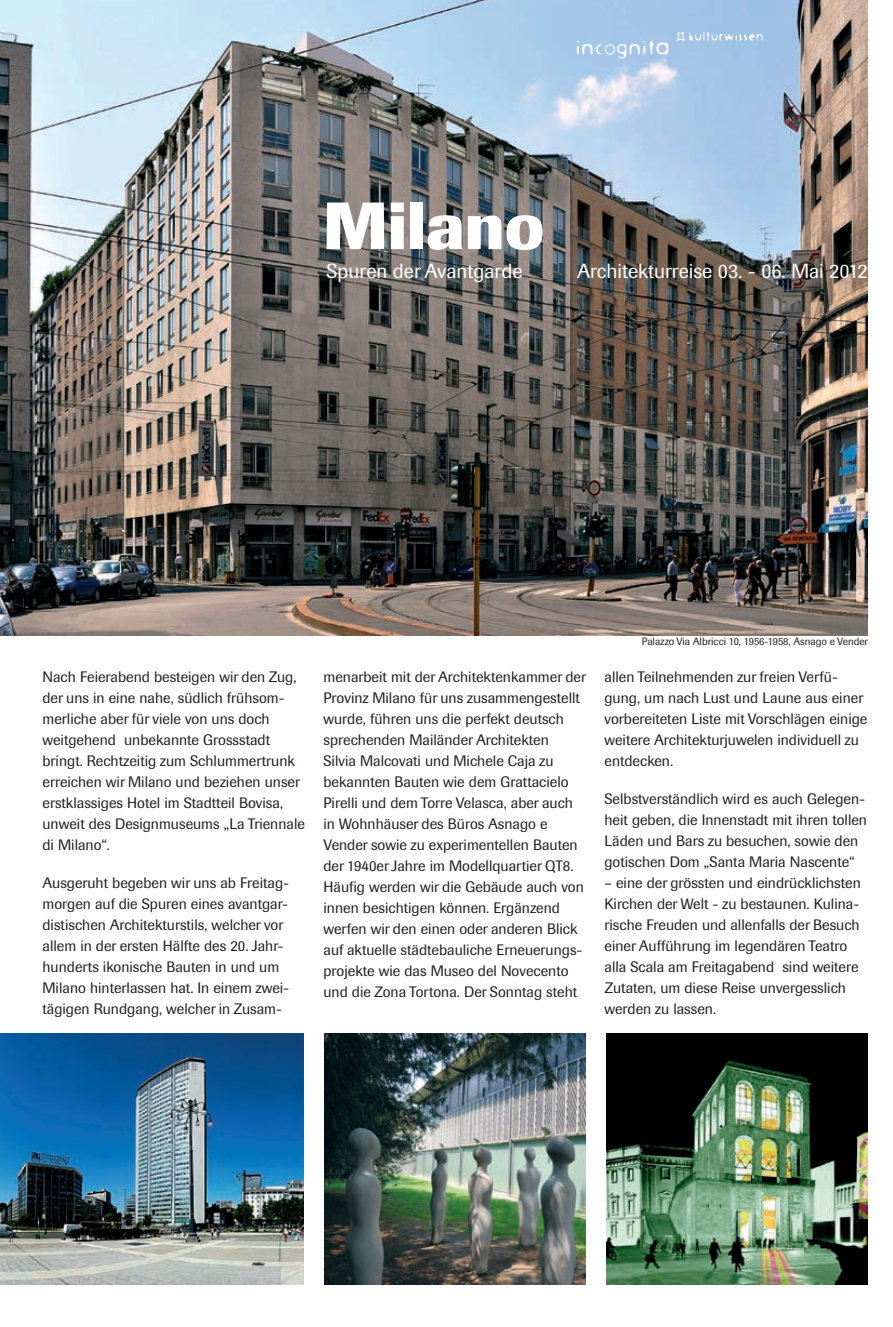
<style>
.page{position:relative;width:893px;height:1327px;background:#fff}
.page>*{position:absolute;margin:0;border:0;box-sizing:border-box;transform-origin:0 0}
.t1{font:700 66px "Imago BQ";color:#fff}
.t2{font:20.25px "Imago BQ";color:#fff}
.t3{font:15px/21px "Imago BQ";color:#231f20}
.t4{font:10.5px "Imago BQ";color:#231f20}
</style>
<div class="page">
<img style="left:0;top:0;width:867px;height:636px">
<img style="left:0;top:1033px;width:303px;height:251px">
<img style="left:607px;top:1033px;width:260px;height:251px">
<img style="left:325px;top:1033px;width:260px;height:251px">
<svg style="left:577px;top:41px;width:91px;height:17px;background:#b8d2ec"></svg>
<svg style="left:676px;top:32px;width:87px;height:9px"></svg>
<h1 class="t1" style="left:323px;top:186px;width:223px">Milano</h1>
<h2 class="t2" style="left:327px;top:259px;width:197px">Spuren der Avantgarde</h2>
<h2 class="t2" style="left:577px;top:259px;width:292px">Architekturreise 03. - 06. Mai 2012</h2>
<p class="t3" style="left:43px;top:666px;width:264px">Nach Feierabend besteigen wir den Zug, der uns in eine nahe, südlich frühsom&shy;merliche aber für viele von uns doch weitgehend unbekannte Grossstadt bringt. Rechtzeitig zum Schlummertrunk erreichen wir Milano und beziehen unser erstklassiges Hotel im Stadtteil Bovisa, unweit des Designmuseums „La Triennale di Milano“.</p>
<p class="t3" style="left:43px;top:872px;width:248px">Ausgeruht begeben wir uns ab Freitag&shy;morgen auf die Spuren eines avantgar&shy;distischen Architekturstils, welcher vor allem in der ersten Hälfte des 20. Jahr&shy;hunderts ikonische Bauten in und um Milano hinterlassen hat. In einem zwei&shy;tägigen Rundgang, welcher in Zusam-</p>
<p class="t4" style="left:642px;top:635px;width:228px">Palazzo Via Albricci 10, 1956-1958, Asnago e Vender</p>
<p class="t3" style="left:323px;top:666px;width:264px">menarbeit mit der Architektenkammer der Provinz Milano für uns zusammengestellt wurde, führen uns die perfekt deutsch sprechenden Mailänder Architekten<br>Silvia Malcovati und Michele Caja zu bekannten Bauten wie dem Grattacielo Pirelli und dem Torre Velasca, aber auch in Wohnhäuser des Büros Asnago e Vender sowie zu experimentellen Bauten der 1940er Jahre im Modellquartier QT8.<br>Häufig werden wir die Gebäude auch von innen besichtigen können. Ergänzend werfen wir den einen oder anderen Blick auf aktuelle städtebauliche Erneuerungs&shy;projekte wie das Museo del Novecento und die Zona Tortona. Der Sonntag steht</p>
<p class="t3" style="left:604px;top:666px;width:264px">allen Teilnehmenden zur freien Verfü&shy;gung, um nach Lust und Laune aus einer vorbereiteten Liste mit Vorschlägen einige weitere Architekturjuwelen individuell zu entdecken.</p>
<p class="t3" style="left:604px;top:788px;width:264px">Selbstverständlich wird es auch Gelegen&shy;heit geben, die Innenstadt mit ihren tollen Läden und Bars zu besuchen, sowie den gotischen Dom „Santa Maria Nascente“</p>
<p class="t3" style="left:604px;top:872px;width:258px">– eine der grössten und eindrücklichsten Kirchen der Welt - zu bestaunen. Kulina&shy;rische Freuden und allenfalls der Besuch einer Aufführung im legendären Teatro alla Scala am Freitagabend sind weitere Zutaten, um diese Reise unvergesslich werden zu lassen.</p>
</div>
